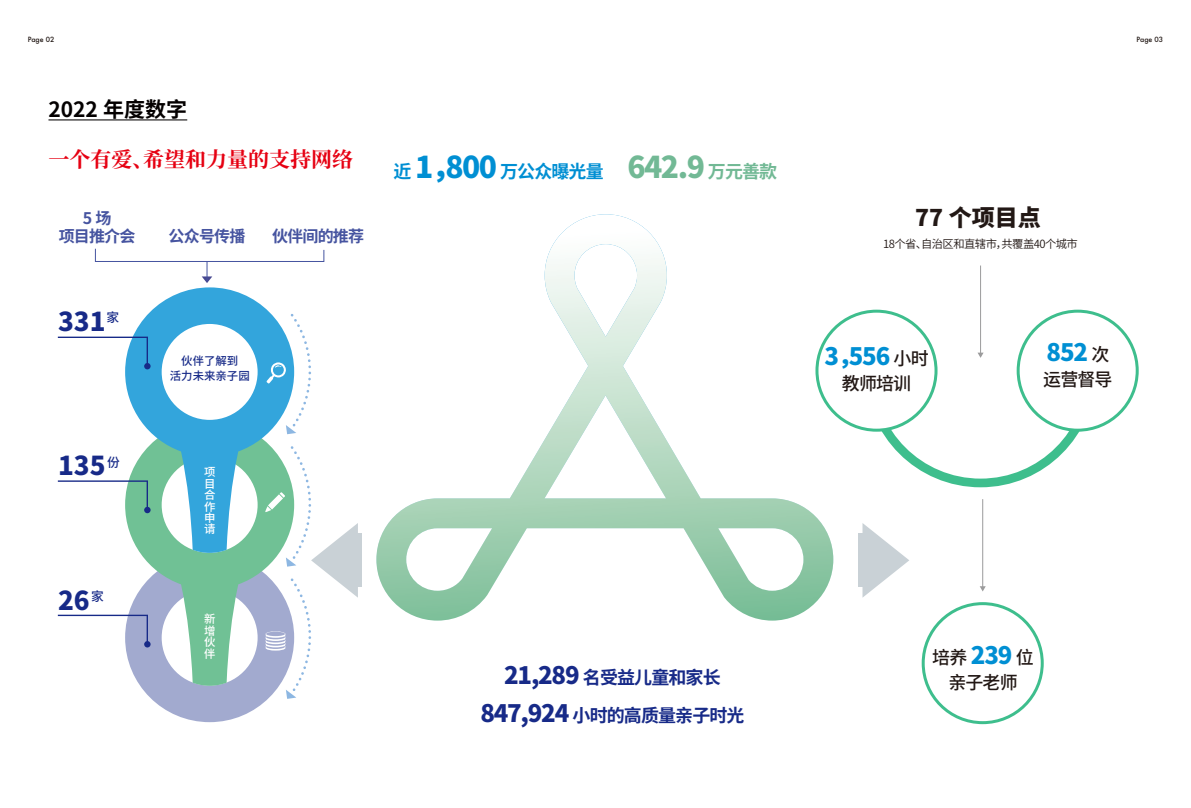
<style>
.page{position:relative;width:1191px;height:808px;background:#fff}
.page>*{position:absolute;margin:0;border:0;box-sizing:border-box;transform-origin:0 0}
.t1{font:800 26px "Source Han Sans CN";color:#172a88}
.t2{font:800 24px "Source Han Sans CN";letter-spacing:-.05em;color:#008fd3}
.t3{font:800 23px "Source Han Sans CN";color:#221815}
.t4{font:700 21px "Source Han Serif SC";color:#e60012}
.t5{font:700 21px "Source Han Sans CN";color:#040000}
.t6{font:700 18px/38px "Source Han Sans CN";letter-spacing:-.05em;color:#172a88;text-align:center}
.t7{font:700 18px "Source Han Sans CN";letter-spacing:-.05em;color:#008fd3}
.t8{font:500 18px/25px "Source Han Sans CN";letter-spacing:-.05em;color:#221815;text-align:center}
.t9{font:700 16px/18px "Source Han Sans CN";letter-spacing:-.05em;color:#4654a0;text-align:center}
.t10{font:500 12.7px "Source Han Sans CN";color:#172a88}
.t11{font:500 11.4px/14.9px "Source Han Sans CN";color:#172a88;text-align:center}
.t12{font:500 11.4px/11.4px "Source Han Sans CN";color:#fff}
.t13{font:11.3px "Source Han Sans CN";letter-spacing:-.05em;color:#221815}
.t14{font:500 7px "Futura";color:#221815}
.s1{font-weight:800;font-size:30px}
.s2{font-weight:800;font-size:30px;color:#72b995}
.s3{color:#72b995}
.s4{font-weight:800;font-size:24px}
.s5{font-weight:500;font-size:18px;color:#221815}
.s6{font-weight:800;font-size:24px;color:#008fd3}
</style>
<div class="page">
<hr style="left:48px;top:119px;width:139px;height:1px;background:#040000">
<svg style="left:125px;top:287px;width:163px;height:159px"></svg>
<svg style="left:58px;top:337px;width:93px;height:32px"></svg>
<svg style="left:266px;top:314px;width:45px;height:120px"></svg>
<div style="left:921px;top:602px;width:122px;height:122px;border:3px solid #3ebe8d;border-radius:50%"></div>
<hr style="left:980px;top:265px;width:1px;height:89px;background:#9b9b9c">
<svg style="left:861px;top:353px;width:239px;height:135px"></svg>
<hr style="left:982px;top:499px;width:1px;height:88px;background:#9b9b9c">
<svg style="left:980px;top:586px;width:5px;height:5px"></svg>
<svg style="left:376px;top:214px;width:457px;height:407px"></svg>
<svg style="left:58px;top:446px;width:300px;height:276px"></svg>
<div style="left:353px;top:534px;width:9px;height:53px;background:#c9d1d6"></div>
<svg style="left:862px;top:523px;width:47px;height:75px"></svg>
<div style="left:858px;top:534px;width:9px;height:53px;background:#c9d1d6"></div>
<svg style="left:94px;top:248px;width:231px;height:35px"></svg>
<p class="t14" style="left:28px;top:35px;width:28px">Page 02</p>
<p class="t14" style="left:1136px;top:35px;width:28px">Page 03</p>
<p class="t5" style="left:48px;top:97px;width:140px">2022 年度数字</p>
<p class="t4" style="left:48px;top:148px;width:306px">一个有爱、希望和力量的支持网络</p>
<p class="t9" style="left:59px;top:210px;width:78px">5场<br>项目推介会</p>
<h1 class="t1" style="left:58px;top:307px;width:49px">331</h1>
<p class="t10" style="left:107px;top:310px;width:14px">家</p>
<h1 class="t1" style="left:58px;top:451px;width:63px">135<sup>份</sup></h1>
<p class="t10" style="left:91px;top:589px;width:14px">家</p>
<h1 class="t1" style="left:58px;top:586px;width:33px">26</h1>
<p class="t9" style="left:169px;top:228px;width:78px">公众号传播</p>
<p class="t9" style="left:272px;top:228px;width:93px">伙伴间的推荐</p>
<p class="t11" style="left:170px;top:354px;width:81px">伙伴了解到<br>活力未来亲子园</p>
<p class="t12" style="left:204px;top:467px;width:13px">项目合作申请</p>
<p class="t12" style="left:204px;top:614px;width:13px;text-align:justify">新增伙伴</p>
<p class="t7" style="left:393px;top:161px;width:385px">近 <span class="s1">1，800</span> 万公众曝光量 <span class="s2">642.9</span> <span class="s3">万元善款</span></p>
<p class="t6" style="left:480px;top:658px;width:266px"><span class="s4">21,289</span> 名受益儿童和家长<br><span class="s4">847,924</span> 小时的高质量亲子时光</p>
<p class="t3" style="left:915px;top:204px;width:127px">77 个项目点</p>
<p class="t13" style="left:883px;top:238px;width:196px">18个省、自治区和直辖市，共覆盖40个城市</p>
<h2 class="t2" style="left:824px;top:342px;width:106px">3，556 <span class="s5">小时</span></h2>
<p class="t8" style="left:842px;top:371px;width:71px">教师培训</p>
<h2 class="t2" style="left:1046px;top:339px;width:64px">852 <span class="s5">次</span></h2>
<p class="t8" style="left:1043px;top:367px;width:71px">运营督导</p>
<p class="t8" style="left:932px;top:645px;width:103px">培养 <span class="s6">239</span> 位亲子老师</p>
</div>
